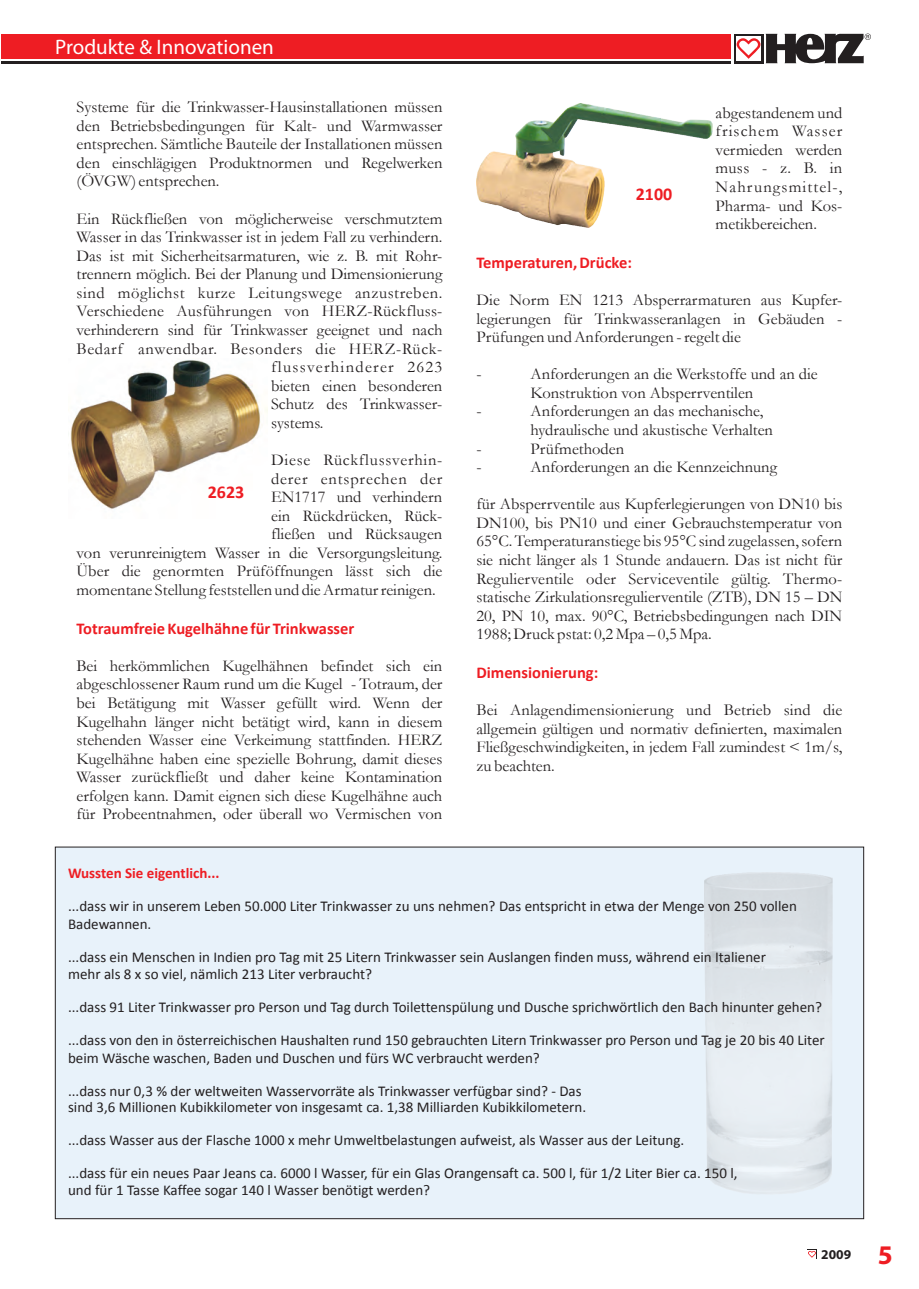
<style>
.page{position:relative;width:919px;height:1289px;background:#fff}
.page>*{position:absolute;margin:0;border:0;box-sizing:border-box;transform-origin:0 0}
.t1{font:700 27px "Myriad Pro";color:#ee1d23}
.t2{font:21px "Myriad Pro";color:#fff}
.t3{font:700 18px "Calibri";color:#ee1d23}
.t4{font:16.5px/18.6px "Garamond";color:#231f20;text-align:justify}
.t5{font:700 16.5px "Calibri";color:#ee1d23}
.t6{font:16.5px "Garamond";letter-spacing:.035em;color:#231f20}
.t7{font:16.5px "Garamond";letter-spacing:.04em;color:#231f20}
.t8{font:16.5px "Garamond";letter-spacing:.045em;color:#231f20}
.t9{font:16.5px "Garamond";letter-spacing:.08em;color:#231f20}
.t10{font:16.5px "Garamond";letter-spacing:.05em;color:#231f20}
.t11{font:15px/33px "Calibri";color:#231f20}
.t12{font:700 15px "Calibri";color:#ee1d23}
.t13{font:700 13.5px "Myriad Pro";color:#231f20}
</style>
<div class="page">
<div style="left:55px;top:846px;width:808px;height:372px;background:#e8f2fa"></div>
<hr style="left:1px;top:61px;width:729px;height:2px;background:#231f20">
<div style="left:1px;top:34px;width:729px;height:25px;background:#ee1d23"></div>
<div style="left:733px;top:34px;width:30px;height:29px;background:#231f20"></div>
<svg style="left:736px;top:34px;width:134px;height:29px"></svg>
<svg style="left:808px;top:1251px;width:7px;height:6px"></svg>
<img style="left:70px;top:360px;width:198px;height:149px">
<img style="left:476px;top:104px;width:236px;height:124px">
<img style="left:705px;top:872px;width:127px;height:321px">
<p class="t2" style="left:55px;top:34px;width:220px">Produkte &amp; Innovationen</p>
<p class="t4" style="left:77px;top:97px;width:367px">Systeme für die Trinkwasser-Hausinstallationen müssen den Betriebsbedingungen für Kalt- und Warmwasser entsprechen. Sämtliche Bauteile der Installationen müssen den einschlägigen Produktnormen und Regelwerken (ÖVGW) entsprechen.</p>
<p class="t4" style="left:77px;top:208px;width:367px">Ein Rückfließen von möglicherweise verschmutztem</p>
<p class="t4" style="left:77px;top:227px;width:367px">Wasser in das Trinkwasser ist in jedem Fall zu verhindern.</p>
<p class="t4" style="left:77px;top:246px;width:367px">Das ist mit Sicherheitsarmaturen, wie z. B. mit Rohr-</p>
<p class="t4" style="left:77px;top:264px;width:367px">trennern möglich. Bei der Planung und Dimensionierung</p>
<p class="t6" style="left:77px;top:281px;width:367px">sind möglichst kurze Leitungswege anzustreben.</p>
<p class="t4" style="left:76px;top:301px;width:367px">Verschiedene Ausführungen von HERZ-Rückfluss-</p>
<p class="t4" style="left:76px;top:320px;width:367px">verhinderern sind für Trinkwasser geeignet und nach</p>
<p class="t7" style="left:76px;top:337px;width:367px">Bedarf anwendbar. Besonders die HERZ-Rück-</p>
<p class="t9" style="left:271px;top:356px;width:173px">flussverhinderer 2623</p>
<p class="t4" style="left:271px;top:376px;width:173px">bieten einen besonderen</p>
<p class="t4" style="left:271px;top:394px;width:173px">Schutz des Trinkwasser-</p>
<p class="t4" style="left:271px;top:413px;width:54px">systems.</p>
<p class="t8" style="left:271px;top:448px;width:173px">Diese Rückflussverhin-</p>
<p class="t10" style="left:271px;top:467px;width:173px">derer entsprechen der</p>
<p class="t4" style="left:271px;top:487px;width:173px">EN1717 und verhindern</p>
<p class="t4" style="left:271px;top:505px;width:173px">ein Rückdrücken, Rück-</p>
<p class="t4" style="left:271px;top:524px;width:173px">fließen und Rücksaugen</p>
<p class="t4" style="left:76px;top:543px;width:367px">von verunreinigtem Wasser in die Versorgungsleitung.</p>
<p class="t4" style="left:76px;top:561px;width:367px">Über die genormten Prüföffnungen lässt sich die</p>
<p class="t4" style="left:76px;top:580px;width:361px">momentane Stellung feststellen und die Armatur reinigen.</p>
<p class="t3" style="left:208px;top:481px;width:38px">2623</p>
<p class="t5" style="left:76px;top:618px;width:279px">Totraumfreie Kugelhähne für Trinkwasser</p>
<p class="t4" style="left:76px;top:656px;width:367px">Bei herkömmlichen Kugelhähnen befindet sich ein abgeschlossener Raum rund um die Kugel - Totraum, der bei Betätigung mit Wasser gefüllt wird. Wenn der Kugelhahn länger nicht betätigt wird, kann in diesem stehenden Wasser eine Verkeimung stattfinden. HERZ Kugelhähne haben eine spezielle Bohrung, damit dieses Wasser zurückfließt und daher keine Kontamination erfolgen kann. Damit eignen sich diese Kugelhähne auch für Probeentnahmen, oder überall wo Vermischen von</p>
<p class="t3" style="left:635px;top:183px;width:38px">2100</p>
<p class="t5" style="left:476px;top:252px;width:157px">Temperaturen, Drücke:</p>
<p class="t4" style="left:715px;top:103px;width:128px">abgestandenem und frischem Wasser vermieden werden muss - z. B. in Nahrungsmittel-, Pharma- und Kos&shy;metikbereichen.</p>
<p class="t4" style="left:476px;top:290px;width:367px">Die Norm EN 1213 Absperrarmaturen aus Kupfer&shy;legierungen für Trinkwasseranlagen in Gebäuden - Prüfungen und Anforderungen - regelt die</p>
<p class="t4" style="left:476px;top:364px;width:7px">-</p>
<p class="t4" style="left:530px;top:364px;width:289px">Anforderungen an die Werkstoffe und an die<br>Konstruktion von Absperrventilen</p>
<p class="t4" style="left:476px;top:401px;width:7px">-</p>
<p class="t4" style="left:530px;top:401px;width:244px">Anforderungen an das mechanische, hydraulische und akustische Verhalten</p>
<p class="t4" style="left:476px;top:438px;width:7px">-</p>
<p class="t4" style="left:530px;top:438px;width:95px">Prüfmethoden</p>
<p class="t4" style="left:476px;top:457px;width:7px">-</p>
<p class="t4" style="left:530px;top:457px;width:248px">Anforderungen an die Kennzeichnung</p>
<p class="t4" style="left:476px;top:494px;width:368px">für Absperrventile aus Kupferlegierungen von DN10 bis DN100, bis PN10 und einer Gebrauchstemperatur von 65°C. Temperaturanstiege bis 95°C sind zugelassen, sofern sie nicht länger als 1 Stunde andauern. Das ist nicht für Regulierventile oder Serviceventile gültig. Thermo&shy;statische Zirkulationsregulierventile (ZTB), DN 15 – DN 20, PN 10, max. 90°C, Betriebsbedingungen nach DIN 1988; Druck pstat: 0,2 Mpa – 0,5 Mpa.</p>
<p class="t5" style="left:476px;top:662px;width:123px">Dimensionierung:</p>
<p class="t4" style="left:476px;top:700px;width:367px">Bei Anlagendimensionierung und Betrieb sind die allgemein gültigen und normativ definierten, maximalen Fließgeschwindigkeiten, in jedem Fall zumindest &lt; 1m/s, zu beachten.</p>
<p class="t12" style="left:68px;top:863px;width:153px">Wussten Sie eigentlich...</p>
<p class="t11" style="left:68px;top:896px;width:730px;line-height:18.3px">...dass wir in unserem Leben 50.000 Liter Trinkwasser zu uns nehmen? Das entspricht in etwa der Menge von 250 vollen<br>Badewannen.</p>
<p class="t11" style="left:68px;top:948px;width:699px;line-height:16.5px">...dass ein Menschen in Indien pro Tag mit 25 Litern Trinkwasser sein Auslangen finden muss, während ein Italiener mehr als 8 x so viel, nämlich 213 Liter verbraucht?</p>
<p class="t11" style="left:68px;top:989px;width:758px">...dass 91 Liter Trinkwasser pro Person und Tag durch Toilettenspülung und Dusche sprichwörtlich den Bach hinunter gehen? ...dass von den in österreichischen Haushalten rund 150 gebrauchten Litern Trinkwasser pro Person und Tag je 20 bis 40 Liter</p>
<p class="t11" style="left:68px;top:1040px;width:515px">beim Wäsche waschen, Baden und Duschen und fürs WC verbraucht werden? ...dass nur 0,3 % der weltweiten Wasservorräte als Trinkwasser verfügbar sind? - Das</p>
<p class="t11" style="left:68px;top:1090px;width:671px">sind 3,6 Millionen Kubikkilometer von insgesamt ca. 1,38 Milliarden Kubikkilometern.<br>...dass Wasser aus der Flasche 1000 x mehr Umweltbelastungen aufweist, als Wasser aus der Leitung.<br>...dass für ein neues Paar Jeans ca. 6000 l Wasser, für ein Glas Orangensaft ca. 500 l, für 1/2 Liter Bier ca. 150 l,</p>
<p class="t11" style="left:68px;top:1172px;width:363px">und für 1 Tasse Kaffee sogar 140 l Wasser benötigt werden?</p>
<p class="t13" style="left:821px;top:1245px;width:31px">2009</p>
<h1 class="t1" style="left:877px;top:1237px;width:16px">5</h1>
</div>
